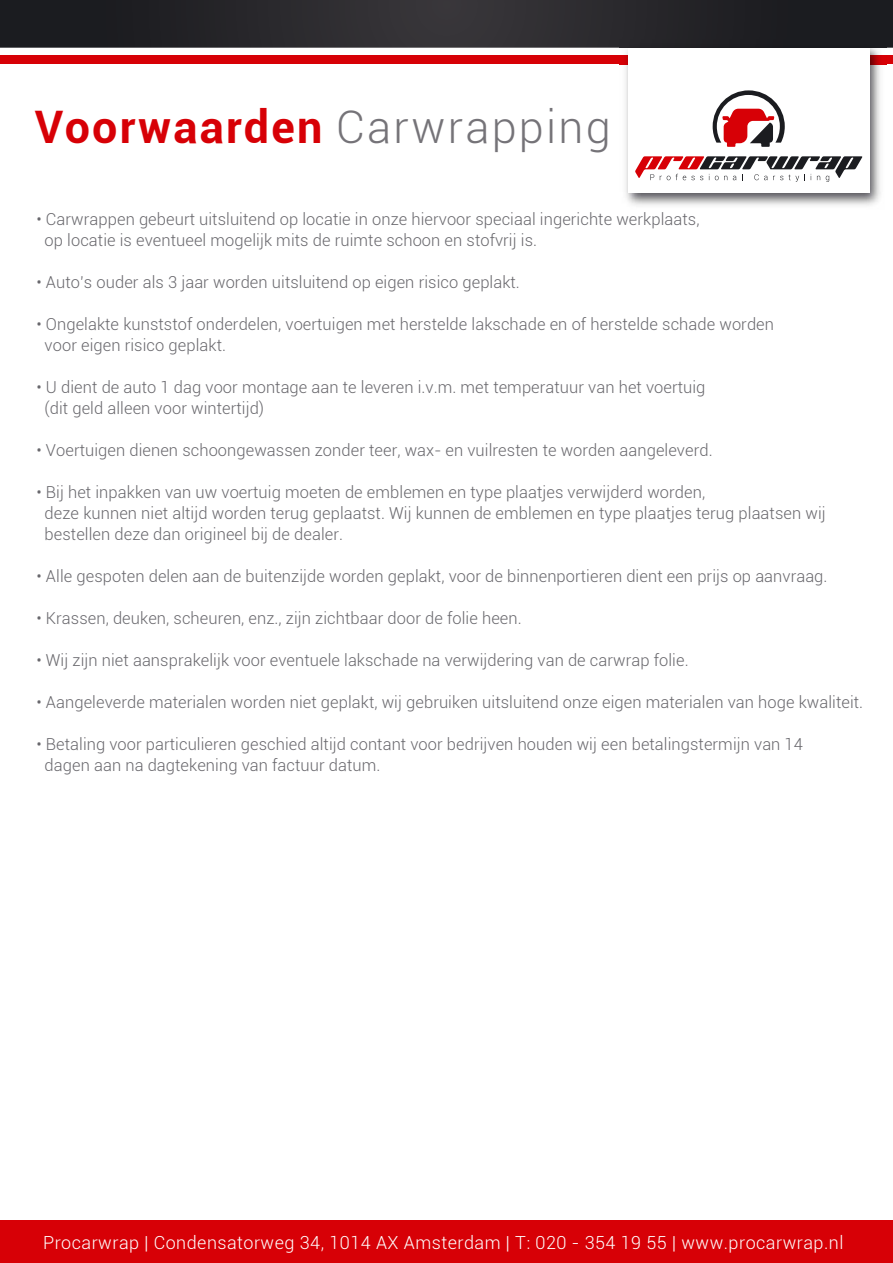
<style>
.page{position:relative;width:893px;height:1263px;background:#fff}
.page>*{position:absolute;margin:0;border:0;box-sizing:border-box;transform-origin:0 0}
.t1{font:700 44.85px "Roboto";letter-spacing:.05em;color:#d70006}
.t2{font:300 18px "Roboto";letter-spacing:.025em;color:#fff}
.t3{font:300 16.5px/21px "Roboto";letter-spacing:.005em;color:#68676c}
.s1{font-weight:300;color:#757378}
</style>
<div class="page">
<div style="left:0;top:56px;width:893px;height:8px;background:#d70006"></div>
<svg style="left:0;top:0;width:893px;height:48px;background:#27272b"></svg>
<div style="left:0;top:1221px;width:893px;height:42px;background:#d70006"></div>
<img style="left:619px;top:40px;width:267px;height:166px">
<img style="left:619px;top:56px;width:267px;height:8px">
<div style="left:628px;top:49px;width:241px;height:144px;background:#fff"></div>
<svg style="left:713px;top:90px;width:72px;height:57px"></svg>
<svg style="left:635px;top:156px;width:227px;height:26px"></svg>
<h1 class="t1" style="left:35px;top:96px;width:577px">Voorwaarden <span class="s1">Carwrapping</span></h1>
<p class="t3" style="left:45px;top:208px;width:656px;text-indent:-8px">• Carwrappen gebeurt uitsluitend op locatie in onze hiervoor speciaal ingerichte werkplaats, op locatie is eventueel mogelijk mits de ruimte schoon en stofvrij is.</p>
<p class="t3" style="left:36px;top:271px;width:485px">• Auto’s ouder als 3 jaar worden uitsluitend op eigen risico geplakt.</p>
<p class="t3" style="left:45px;top:313px;width:731px;text-indent:-8px">• Ongelakte kunststof onderdelen, voertuigen met herstelde lakschade en of herstelde schade worden voor eigen risico geplakt.</p>
<p class="t3" style="left:45px;top:376px;width:662px;text-indent:-8px">• U dient de auto 1 dag voor montage aan te leveren i.v.m. met temperatuur van het voertuig (dit geld alleen voor wintertijd)</p>
<p class="t3" style="left:36px;top:439px;width:678px">• Voertuigen dienen schoongewassen zonder teer, wax- en vuilresten te worden aangeleverd.</p>
<p class="t3" style="left:45px;top:481px;width:783px;text-indent:-8px">• Bij het inpakken van uw voertuig moeten de emblemen en type plaatjes verwijderd worden,<br>deze kunnen niet altijd worden terug geplaatst. Wij kunnen de emblemen en type plaatjes terug plaatsen wij bestellen deze dan origineel bij de dealer.</p>
<p class="t3" style="left:36px;top:565px;width:792px">• Alle gespoten delen aan de buitenzijde worden geplakt, voor de binnenportieren dient een prijs op aanvraag.</p>
<p class="t3" style="left:36px;top:607px;width:487px">• Krassen, deuken, scheuren, enz., zijn zichtbaar door de folie heen.</p>
<p class="t3" style="left:36px;top:649px;width:654px">• Wij zijn niet aansprakelijk voor eventuele lakschade na verwijdering van de carwrap folie.</p>
<p class="t3" style="left:36px;top:691px;width:828px">• Aangeleverde materialen worden niet geplakt, wij gebruiken uitsluitend onze eigen materialen van hoge kwaliteit.</p>
<p class="t3" style="left:45px;top:733px;width:760px;text-indent:-8px">• Betaling voor particulieren geschied altijd contant voor bedrijven houden wij een betalingstermijn van 14 dagen aan na dagtekening van factuur datum.</p>
<p class="t2" style="left:43px;top:1230px;width:802px">Procarwrap | Condensatorweg 34, 1014 AX Amsterdam | T: 020 - 354 19 55 | www.procarwrap.nl</p>
</div>
